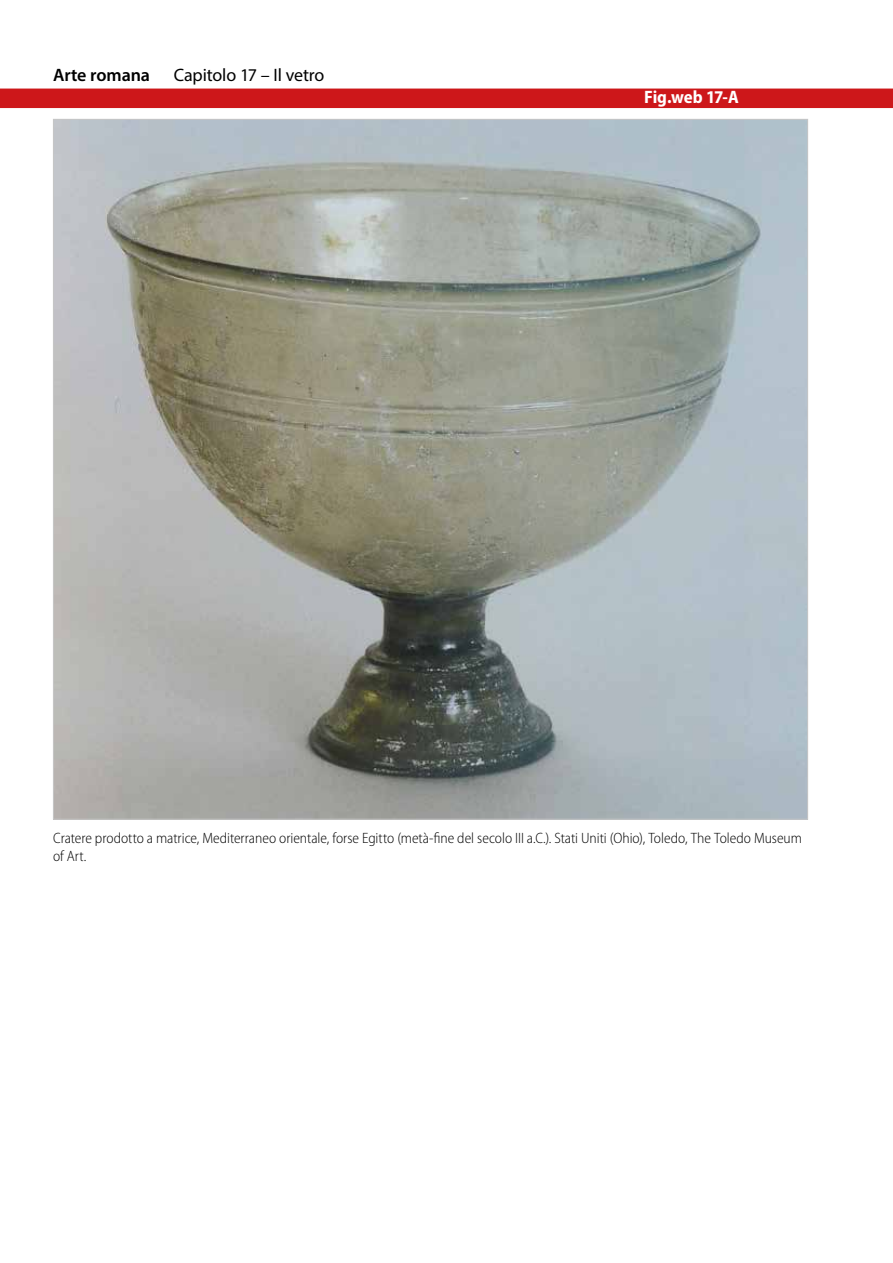
<style>
.page{position:relative;width:893px;height:1263px;background:#fff}
.page>*{position:absolute;margin:0;border:0;box-sizing:border-box;transform-origin:0 0}
.t1{font:18px "Myriad Pro";letter-spacing:-.01em;color:#000}
.t2{font:700 semi-condensed 18px "Myriad Pro";letter-spacing:-.015em;color:#fff}
.t3{font:600 18px "Myriad Pro";letter-spacing:-.005em;color:#000}
.t4{font:300 semi-condensed 15px/17.2px "Myriad Pro";color:#000}
</style>
<div class="page">
<div style="left:0;top:89px;width:893px;height:19px;background:#cd171a"></div>
<img style="left:55px;top:121px;width:751px;height:696px">
<p class="t3" style="left:53px;top:63px;width:98px">Arte romana</p>
<p class="t1" style="left:174px;top:64px;width:152px">Capitolo 17 – Il vetro</p>
<p class="t2" style="left:644px;top:87px;width:96px">Fig.web 17-A</p>
<p class="t4" style="left:53px;top:830px;width:750px">Cratere prodotto a matrice, Mediterraneo orientale, forse Egitto (metà-fine del secolo III a.C.). Stati Uniti (Ohio), Toledo, The Toledo Museum of Art.</p>
</div>
